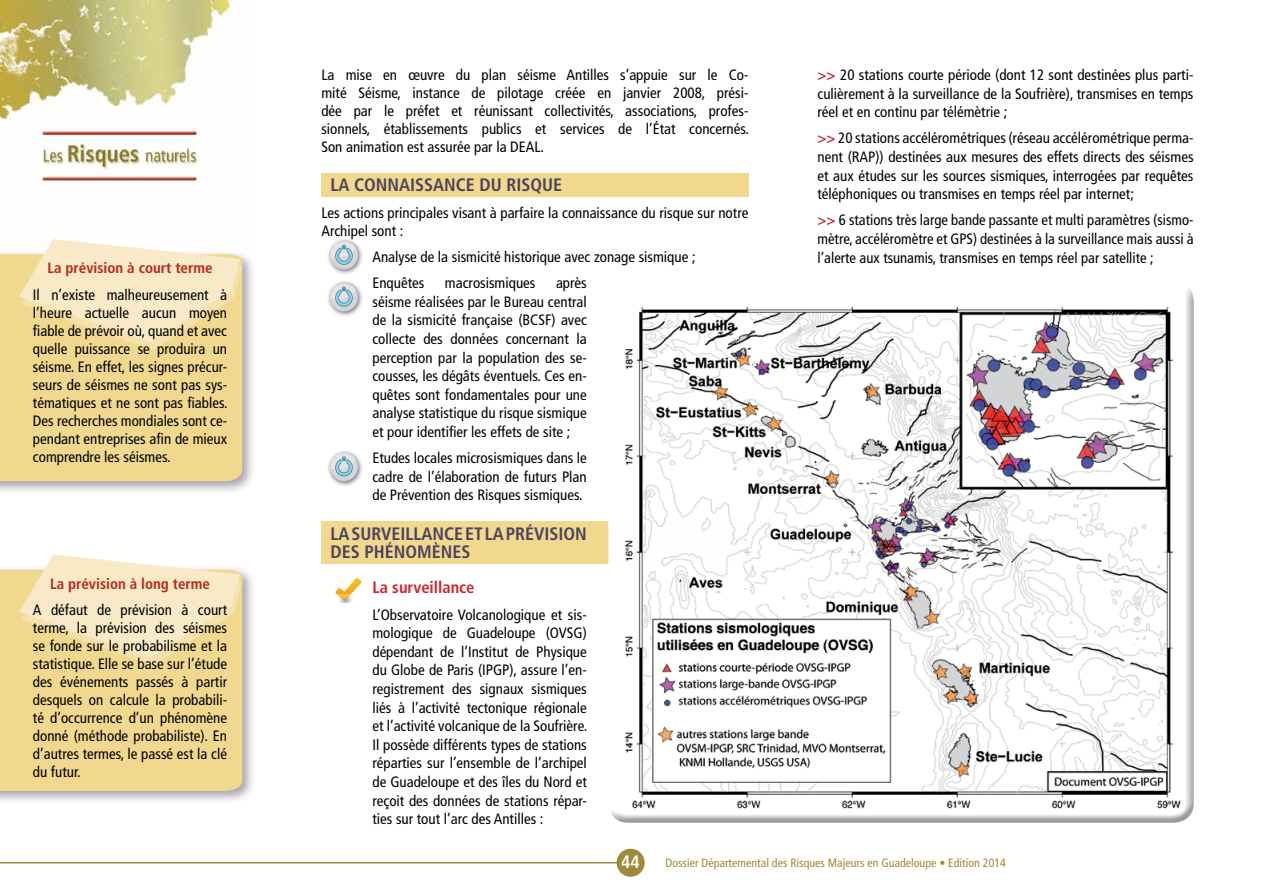
<style>
.page{position:relative;width:1263px;height:893px;background:#fff}
.page>*{position:absolute;margin:0;border:0;box-sizing:border-box;transform-origin:0 0}
.t1{font:700 condensed 18px "Frutiger";color:#4c445c}
.t2{font:700 condensed 18px "Frutiger";color:#fff}
.t3{font:700 condensed 16.5px "Frutiger";color:#d2232a}
.t4{font:condensed 15px/18.6px "Frutiger";color:#000;text-align:justify}
.t5{font:700 condensed 15px "Frutiger";color:#b9281e}
.t6{font:condensed 12px "Frutiger";color:#9e8a39}
.s1{font-weight:700;color:#b9281e}
</style>
<div class="page">
<img style="left:0;top:0;width:231px;height:183px">
<hr style="left:0;top:862px;width:622px;height:1px;background:#9e8a39">
<div style="left:617px;top:849px;width:28px;height:28px;background:#9e8a39;border-radius:50%"></div>
<div style="left:321px;top:521px;width:430px;height:43px;background:#f1d88f"></div>
<div style="left:321px;top:173px;width:427px;height:24px;background:#f1d88f"></div>
<svg style="left:335px;top:578px;width:26px;height:25px"></svg>
<div style="left:326px;top:237px;width:38px;height:38px;background:#4c445c;opacity:.75"></div>
<svg style="left:330px;top:241px;width:28px;height:29px"></svg>
<div style="left:331px;top:242px;width:26px;height:27px;background:#d3d4d6;border-radius:13px"></div>
<svg style="left:331px;top:242px;width:24px;height:23px"></svg>
<div style="left:326px;top:279px;width:38px;height:38px;background:#4c445c;opacity:.75"></div>
<div style="left:330px;top:283px;width:28px;height:28px;background:#c5c6ca;border-radius:14px"></div>
<div style="left:331px;top:283px;width:26px;height:28px;background:#d3d4d6;border-radius:13px"></div>
<svg style="left:331px;top:283px;width:24px;height:24px"></svg>
<div style="left:326px;top:449px;width:38px;height:38px;background:#4c445c;opacity:.75"></div>
<svg style="left:330px;top:452px;width:28px;height:29px"></svg>
<svg style="left:331px;top:453px;width:26px;height:27px"></svg>
<svg style="left:331px;top:453px;width:24px;height:23px"></svg>
<div style="left:608px;top:285px;width:588px;height:539px;background:#000;opacity:.39"></div>
<div style="left:0;top:250px;width:256px;height:245px;background:#4c445c;opacity:.5"></div>
<div style="left:0;top:254px;width:242px;height:227px;background:#f1d88f"></div>
<svg style="left:19px;top:239px;width:223px;height:111px;background:#f6e6ba"></svg>
<div style="left:0;top:565px;width:256px;height:239px;background:#4c445c;opacity:.5"></div>
<div style="left:0;top:570px;width:242px;height:221px;background:#f1d88f"></div>
<svg style="left:19px;top:554px;width:223px;height:112px;background:#f6e6ba"></svg>
<p class="t5" style="left:48px;top:259px;width:167px">LA PRÉVISION À COURT TERME</p>
<p class="t4" style="left:33px;top:286px;width:196px;line-height:18px">Il n’existe malheureusement à l’heure actuelle aucun moyen fiable de prévoir où, quand et avec quelle puissance se produira un séisme. En effet, les signes précur&shy;seurs de séismes ne sont pas sys&shy;tématiques et ne sont pas fiables.<br>Des recherches mondiales sont ce&shy;pendant entreprises afin de mieux comprendre les séismes.</p>
<p class="t5" style="left:50px;top:574px;width:162px">LA PRÉVISION À LONG TERME</p>
<p class="t4" style="left:33px;top:601px;width:196px;line-height:18px">A défaut de prévision à court terme, la prévision des séismes se fonde sur le probabilisme et la statistique. Elle se base sur l’étude des événements passés à partir desquels on calcule la probabili&shy;té d’occurrence d’un phénomène donné (méthode probabiliste). En d’autres termes, le passé est la clé du futur.</p>
<p class="t4" style="left:321px;top:66px;width:429px;line-height:18px">La mise en œuvre du plan séisme Antilles s’appuie sur le Co&shy;mité Séisme, instance de pilotage créée en janvier 2008, prési&shy;dée par le préfet et réunissant collectivités, associations, profes&shy;sionnels, établissements publics et services de l’État concernés.<br>Son animation est assurée par la DEAL.</p>
<p class="t1" style="left:330px;top:174px;width:35px">LA CONNAISSANCE</p>
<p class="t1" style="left:479px;top:174px;width:73px">DURISQUE</p>
<p class="t4" style="left:321px;top:204px;width:428px;line-height:18px">Les actions principales visant à parfaire la connaissance du risque sur notre<br>Archipel sont :</p>
<p class="t4" style="left:372px;top:244px;width:325px;line-height:26.2px">Analyse de la sismicité historique avec zonage sismique ;<br>Enquêtes</p>
<p class="t4" style="left:372px;top:274px;width:216px;text-indent:184px">après séisme réalisées par le Bureau central de la sismicité française (BCSF) avec collecte des données concernant la perception par la population des se&shy;cousses, les dégâts éventuels. Ces en&shy;quêtes sont fondamentales pour une analyse statistique du risque sismique et pour identifier les effets de site ;</p>
<p class="t4" style="left:372px;top:449px;width:216px">Etudes locales microsismiques dans le cadre de l’élaboration de futurs Plan de Prévention des Risques sismiques.</p>
<p class="t1" style="left:330px;top:523px;width:32px">LASURVEILLANCE</p>
<p class="t1" style="left:465px;top:523px;width:79px">ETLAPRÉVISION</p>
<p class="t1" style="left:330px;top:541px;width:11px">DES</p>
<p class="t1" style="left:364px;top:541px;width:87px">PHÉNOMÈNES</p>
<p class="t3" style="left:372px;top:578px;width:104px">LA SURVEILLANCE</p>
<p class="t4" style="left:372px;top:605px;width:216px">L’Observatoire Volcanologique et sis&shy;mologique de Guadeloupe (OVSG) dépendant de l’Institut de Physique du Globe de Paris (IPGP), assure l’en&shy;registrement des signaux sismiques liés à l’activité tectonique régionale et l’activité volcanique de la Soufrière.<br>Il possède différents types de stations réparties sur l’ensemble de l’archipel de Guadeloupe et des îles du Nord et reçoit des données de stations répar&shy;ties sur tout l’arc des Antilles :</p>
<p class="t4" style="left:445px;top:274px;width:92px">macrosismiques</p>
<p class="t4" style="left:817px;top:66px;width:377px"><span class="s1">&gt;&gt;</span> 20 stations courte période (dont 12 sont destinées plus parti&shy;culièrement à la surveillance de la Soufrière), transmises en temps réel et en continu par télémètrie ;</p>
<p class="t4" style="left:817px;top:129px;width:378px"><span class="s1">&gt;&gt;</span> 20 stations accélérométriques (réseau accélérométrique perma&shy;nent (RAP)) destinées aux mesures des effets directs des séismes et aux études sur les sources sismiques, interrogées par requêtes téléphoniques ou transmises en temps réel par internet;</p>
<p class="t4" style="left:817px;top:211px;width:377px"><span class="s1">&gt;&gt;</span> 6 stations très large bande passante et multi paramètres (sismo&shy;mètre, accéléromètre et GPS) destinées à la surveillance mais aussi à l’alerte aux tsunamis, transmises en temps réel par satellite ;</p>
<p class="t2" style="left:621px;top:851px;width:20px">44</p>
<p class="t6" style="left:665px;top:855px;width:342px">Dossier Départemental des Risques Majeurs en Guadeloupe • Edition 2014</p>
</div>
